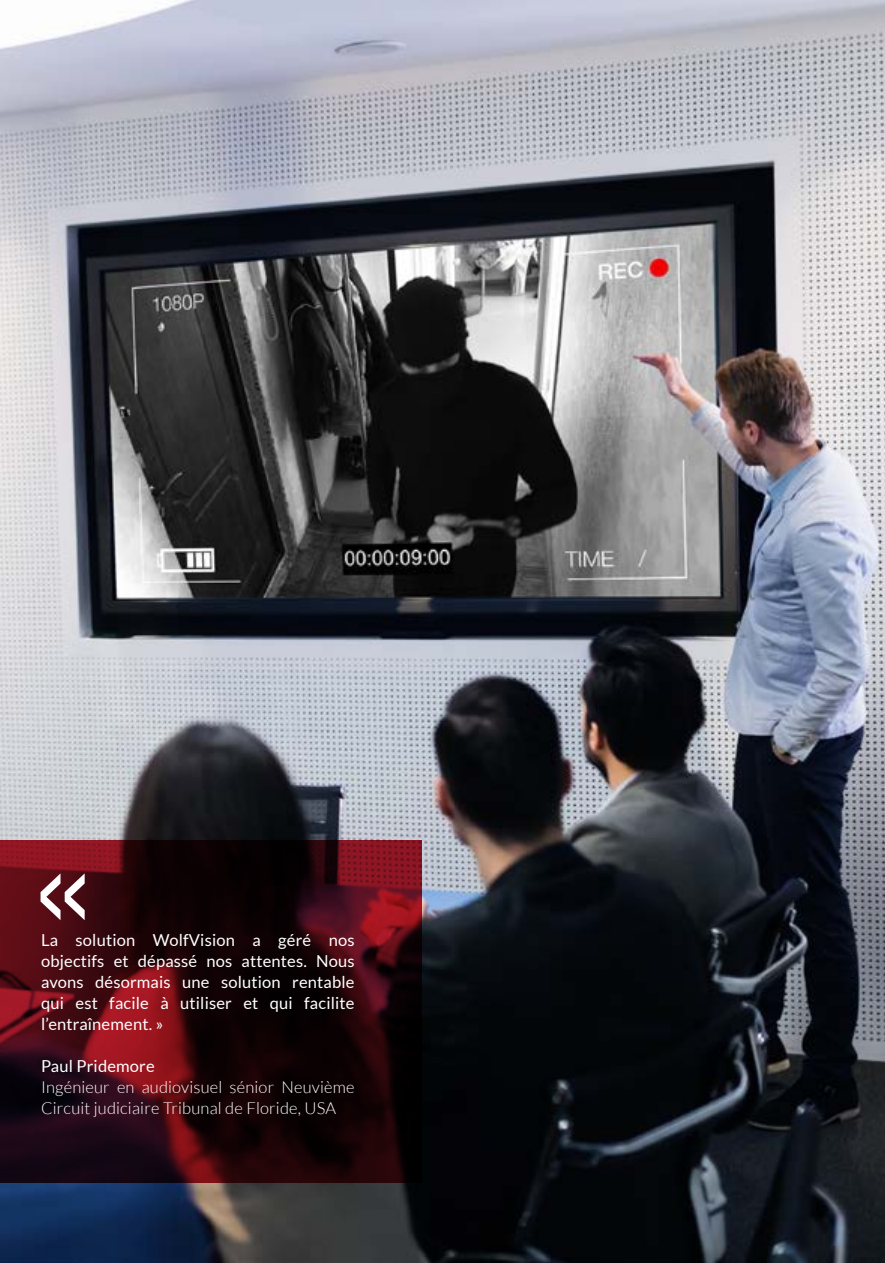
<style>
.page{position:relative;width:885px;height:1263px;background:#fff}
.page>*{position:absolute;margin:0;border:0;box-sizing:border-box;transform-origin:0 0}
.t1{font:300 150px "Helvetica Neue LT Pro";color:#fff}
.t2{font:16.5px/21px "Lato";letter-spacing:.01em;color:#fff;text-align:justify}
.t3{font:300 16.5px/21px "Lato";letter-spacing:.01em;color:#fff}
</style>
<div class="page">
<img style="left:0;top:0;width:884px;height:1263px">
<svg style="left:0;top:840px;width:421px;height:342px;background:#31070e"></svg>
<h1 class="t1" style="left:32px;top:793px;width:65px">«</h1>
<p class="t2" style="left:41px;top:929px;width:315px">La solution WolfVision a géré nos objectifs et dépassé nos attentes. Nous avons désormais une solution rentable qui est facile à utiliser et qui facilite l’entraînement. »</p>
<p class="t2" style="left:41px;top:1055px;width:115px">Paul Pridemore</p>
<p class="t3" style="left:41px;top:1076px;width:315px">Ingénieur en audiovisuel sénior Neuvième<br>Circuit judiciaire Tribunal de Floride, USA</p>
</div>
